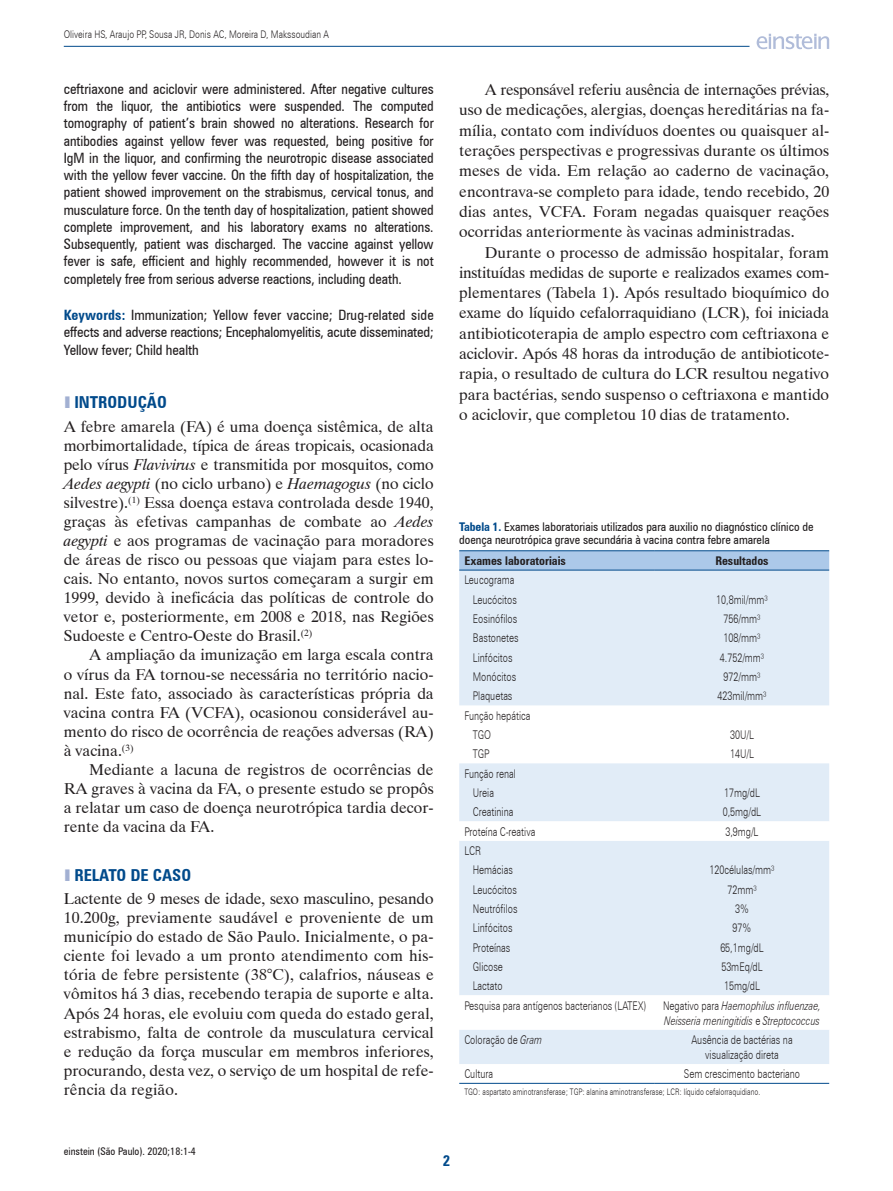
<style>
.page{position:relative;width:893px;height:1191px;background:#fff}
.page>*{position:absolute;margin:0;border:0;box-sizing:border-box;transform-origin:0 0}
.t1{font:700 condensed 16.5px "Zurich BT";color:#004a8b}
.t2{font:15.75px/19px "Dutch 801 BT";color:#231f20;text-align:justify}
.t3{font:700 condensed 15px "Zurich BT";color:#004a8b}
.t4{font:condensed 14.25px/17.2px "Zurich BT";color:#231f20;text-align:justify}
.t5{font:300 12px/19.4px "Zurich BT";color:#231f20;scale:.75 1}
.t6{font:condensed 12px/13.5px "Zurich BT";color:#231f20}
.t7{font:italic 300 12px/15px "Zurich BT";color:#231f20;scale:.75 1}
.t8{font:700 condensed 12px "Zurich BT";color:#231f20}
.t9{font:300 10.5px "Zurich BT";color:#231f20;scale:.8 1}
.t10{font:condensed 10.5px "Zurich BT";color:#231f20}
.t11{font:300 9px "Zurich BT";color:#231f20;scale:.75 1}
.s1{font-weight:700;color:#004a8b}
.s2{color:#a2b0d2}
.s3{font-style:italic}
.s4{font-style:normal}
</style>
<div class="page">
<svg style="left:757px;top:34px;width:72px;height:15px"></svg>
<hr style="left:64px;top:46px;width:685px;height:1px;background:#004a8b">
<svg style="left:459px;top:551px;width:370px;height:19px;background:#a5c4e5"></svg>
<svg style="left:459px;top:571px;width:370px;height:250px;fill:#e1ecf7"></svg>
<svg style="left:459px;top:841px;width:370px;height:242px;fill:#e1ecf7"></svg>
<hr style="left:459px;top:1083px;width:196px;height:1px;background:#004a8b">
<hr style="left:655px;top:1083px;width:174px;height:1px;background:#004a8b">
<hr style="left:459px;top:550px;width:196px;height:1px;background:#004a8b">
<hr style="left:655px;top:550px;width:174px;height:1px;background:#004a8b">
<hr style="left:459px;top:570px;width:196px;height:1px;background:#004a8b">
<hr style="left:655px;top:570px;width:174px;height:1px;background:#004a8b">
<p class="t9" style="left:64px;top:28px;width:333px">Oliveira HS, Araujo PP, Sousa JR, Donis AC, Moreira D, Makssoudian A</p>
<p class="t4" style="left:64px;top:80px;width:371px">ceftriaxone and aciclovir were administered. After negative cultures from the liquor, the antibiotics were suspended. The computed tomography of patient’s brain showed no alterations. Research for antibodies against yellow fever was requested, being positive for IgM in the liquor, and confirming the neurotropic disease associated with the yellow fever vaccine. On the fifth day of hospitalization, the patient showed improvement on the strabismus, cervical tonus, and musculature force. On the tenth day of hospitalization, patient showed complete improvement, and his laboratory exams no alterations.<br>Subsequently, patient was discharged. The vaccine against yellow fever is safe, efficient and highly recommended, however it is not completely free from serious adverse reactions, including death.</p>
<p class="t4" style="left:64px;top:306px;width:371px"><span class="s1">Keywords:</span> Immunization; Yellow fever vaccine; Drug-related side effects and adverse reactions; Encephalomyelitis, acute disseminated; Yellow fever; Child health</p>
<p class="t1" style="left:64px;top:392px;width:105px"><span class="s2">❚</span> INTRODUÇÃO</p>
<p class="t2" style="left:64px;top:417px;width:371px">A febre amarela (FA) é uma doença sistêmica, de alta morbimortalidade, típica de áreas tropicais, ocasionada pelo vírus <span class="s3">Flavivirus</span> e transmitida por mosquitos, como <span class="s3">Aedes aegypti</span> (no ciclo urbano) e <span class="s3">Haemagogus</span> (no ciclo silvestre).<sup>(1)</sup> Essa doença estava controlada desde 1940, graças às efetivas campanhas de combate ao <span class="s3">Aedes aegypti</span> e aos programas de vacinação para moradores de áreas de risco ou pessoas que viajam para estes lo&shy;cais. No entanto, novos surtos começaram a surgir em 1999, devido à ineficácia das políticas de controle do vetor e, posteriormente, em 2008 e 2018, nas Regiões Sudoeste e Centro-Oeste do Brasil.<sup>(2)</sup></p>
<p class="t2" style="left:64px;top:645px;width:371px;text-indent:26px">A ampliação da imunização em larga escala contra o vírus da FA tornou-se necessária no território nacio&shy;nal. Este fato, associado às características própria da vacina contra FA (VCFA), ocasionou considerável au&shy;mento do risco de ocorrência de reações adversas (RA) à vacina.<sup>(3)</sup></p>
<p class="t2" style="left:64px;top:759px;width:371px;text-indent:26px">Mediante a lacuna de registros de ocorrências de RA graves à vacina da FA, o presente estudo se propôs a relatar um caso de doença neurotrópica tardia decor&shy;rente da vacina da FA.</p>
<p class="t1" style="left:64px;top:865px;width:129px"><span class="s2">❚</span> RELATO DE CASO</p>
<p class="t2" style="left:64px;top:889px;width:371px">Lactente de 9 meses de idade, sexo masculino, pesando 10.200g, previamente saudável e proveniente de um município do estado de São Paulo. Inicialmente, o pa&shy;ciente foi levado a um pronto atendimento com his&shy;tória de febre persistente (38°C), calafrios, náuseas e vômitos há 3 dias, recebendo terapia de suporte e alta.<br>Após 24 horas, ele evoluiu com queda do estado geral, estrabismo, falta de controle da musculatura cervical e redução da força muscular em membros inferiores, procurando, desta vez, o serviço de um hospital de refe&shy;rência da região.</p>
<p class="t2" style="left:459px;top:79px;width:371px;line-height:20.2px;text-indent:26px">A responsável referiu ausência de internações prévias, uso de medicações, alergias, doenças hereditárias na fa&shy;mília, contato com indivíduos doentes ou quaisquer al&shy;terações perspectivas e progressivas durante os últimos meses de vida. Em relação ao caderno de vacinação, encontrava-se completo para idade, tendo recebido, 20 dias antes, VCFA. Foram negadas quaisquer reações ocorridas anteriormente às vacinas administradas.</p>
<p class="t2" style="left:459px;top:242px;width:371px;line-height:20.2px;text-indent:26px">Durante o processo de admissão hospitalar, foram instituídas medidas de suporte e realizados exames com&shy;plementares (Tabela 1). Após resultado bioquímico do exame do líquido cefalorraquidiano (LCR), foi iniciada antibioticoterapia de amplo espectro com ceftriaxona e aciclovir. Após 48 horas da introdução de antibioticote&shy;rapia, o resultado de cultura do LCR resultou negativo para bactérias, sendo suspenso o ceftriaxona e mantido o aciclovir, que completou 10 dias de tratamento.</p>
<p class="t6" style="left:459px;top:520px;width:356px"><span class="s1">Tabela 1.</span> Exames laboratoriais utilizados para auxilio no diagnóstico clínico de doença neurotrópica grave secundária à vacina contra febre amarela</p>
<p class="t8" style="left:464px;top:553px;width:103px">Exames laboratoriais</p>
<p class="t8" style="left:715px;top:553px;width:55px">Resultados</p>
<p class="t5" style="left:464px;top:570px;width:72px;text-align:right">Leucograma<br>Leucócitos</p>
<p class="t5" style="left:716px;top:589px;width:70px">10,8mil/mm³</p>
<p class="t5" style="left:473px;top:609px;width:61px">Eosinófilos</p>
<p class="t5" style="left:724px;top:609px;width:50px">756/mm³</p>
<p class="t5" style="left:473px;top:628px;width:63px">Bastonetes</p>
<p class="t5" style="left:724px;top:628px;width:50px">108/mm³</p>
<p class="t5" style="left:473px;top:647px;width:55px">Linfócitos</p>
<p class="t5" style="left:720px;top:647px;width:60px">4.752/mm³</p>
<p class="t5" style="left:473px;top:667px;width:59px">Monócitos</p>
<p class="t5" style="left:724px;top:667px;width:50px">972/mm³</p>
<p class="t5" style="left:473px;top:686px;width:54px">Plaquetas</p>
<p class="t5" style="left:717px;top:686px;width:67px">423mil/mm³</p>
<p class="t5" style="left:473px;top:705px;width:78px;text-indent:-9px">Função hepática<br>TGO</p>
<p class="t5" style="left:730px;top:725px;width:33px">30U/L</p>
<p class="t5" style="left:473px;top:744px;width:24px">TGP</p>
<p class="t5" style="left:730px;top:744px;width:33px">14U/L</p>
<p class="t5" style="left:473px;top:763px;width:59px;text-indent:-9px">Função renal<br>Ureia</p>
<p class="t5" style="left:724px;top:783px;width:49px">17mg/dL</p>
<p class="t5" style="left:473px;top:802px;width:56px">Creatinina</p>
<p class="t5" style="left:723px;top:802px;width:53px">0,5mg/dL</p>
<p class="t5" style="left:464px;top:821px;width:96px">Proteína C-reativa</p>
<p class="t5" style="left:725px;top:821px;width:46px">3,9mg/L</p>
<p class="t5" style="left:473px;top:841px;width:55px;text-indent:-9px">LCR<br>Hemácias</p>
<p class="t5" style="left:710px;top:860px;width:88px">120células/mm³</p>
<p class="t5" style="left:473px;top:879px;width:60px">Leucócitos</p>
<p class="t5" style="left:727px;top:879px;width:41px">72mm³</p>
<p class="t5" style="left:473px;top:899px;width:61px">Neutrófilos</p>
<p class="t5" style="left:735px;top:899px;width:20px">3%</p>
<p class="t5" style="left:473px;top:918px;width:55px">Linfócitos</p>
<p class="t5" style="left:733px;top:918px;width:26px">97%</p>
<p class="t5" style="left:473px;top:937px;width:52px">Proteínas</p>
<p class="t5" style="left:720px;top:937px;width:59px">65,1mg/dL</p>
<p class="t5" style="left:473px;top:956px;width:42px">Glicose</p>
<p class="t5" style="left:721px;top:956px;width:57px">53mEq/dL</p>
<p class="t5" style="left:473px;top:976px;width:41px">Lactato</p>
<p class="t5" style="left:724px;top:976px;width:49px">15mg/dL</p>
<p class="t5" style="left:464px;top:995px;width:243px">Pesquisa para antígenos bacterianos (LATEX)</p>
<p class="t7" style="left:663px;top:997px;width:212px"><span class="s4">Negativo para</span> Haemophilus influenzae,<br>Neisseria meningitidis <span class="s4">e</span> Streptococcus</p>
<p class="t5" style="left:464px;top:1029px;width:105px">Coloração de <span class="s3">Gram</span></p>
<p class="t5" style="left:691px;top:1032px;width:137px;line-height:15px;text-align:center">Ausência de bactérias na visualização direta</p>
<p class="t5" style="left:464px;top:1064px;width:40px">Cultura</p>
<p class="t5" style="left:684px;top:1064px;width:156px">Sem crescimento bacteriano</p>
<p class="t11" style="left:464px;top:1086px;width:396px">TGO: aspartato aminotransferase; TGP: alanina aminotransferase; LCR: líquido cefalorraquidiano.</p>
<p class="t10" style="left:64px;top:1144px;width:134px">einstein (São Paulo). 2020;18:1-4</p>
<p class="t3" style="left:443px;top:1151px;width:9px">2</p>
</div>
